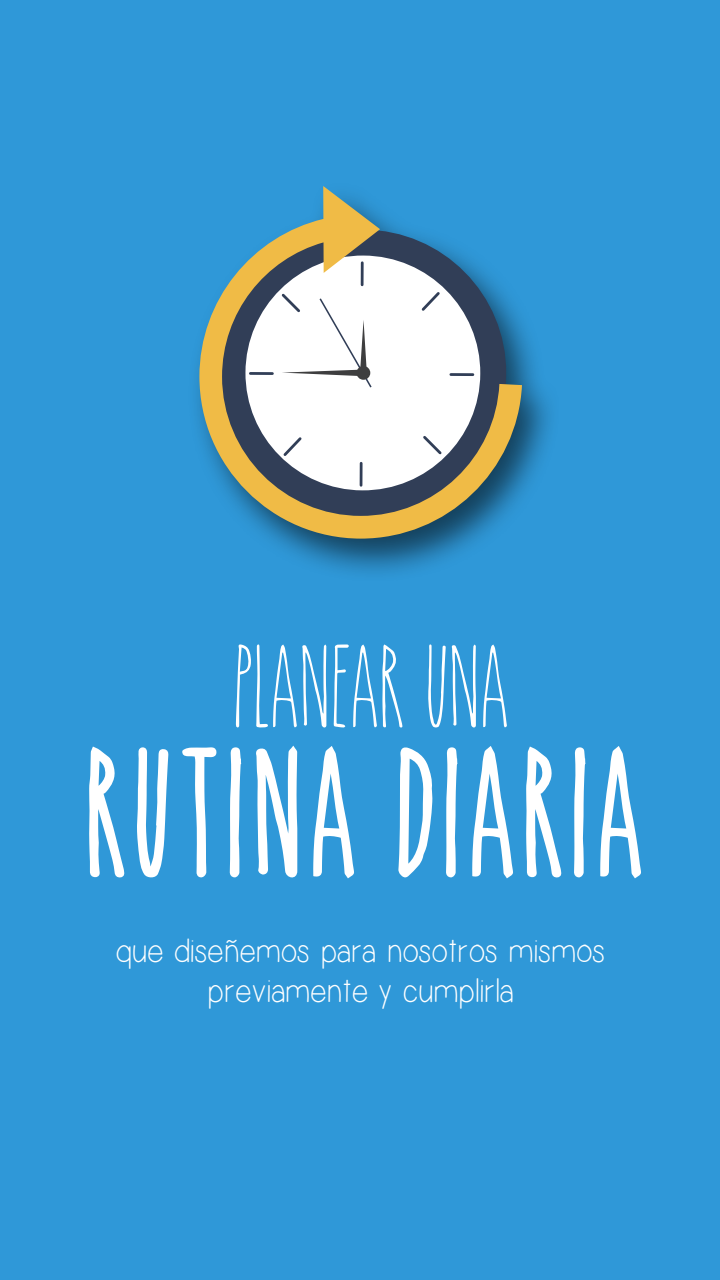
<style>
.page{position:relative;width:720px;height:1280px;background:#2f98d8}
.page>*{position:absolute;margin:0;border:0;box-sizing:border-box;transform-origin:0 0}
.t1{font:125px "The Skinnybold";color:#fff}
.t2{font:83px "The Skinny";color:#fff}
.t3{font:34px/40.8px "Simplicity";letter-spacing:.02em;color:#fff;text-align:center}
</style>
<div class="page">
<div style="left:187px;top:180px;width:374px;height:402px;background:#000;opacity:.57"></div>
<svg style="left:199px;top:186px;width:323px;height:353px"></svg>
<h2 class="t2" style="left:236px;top:644px;width:278px">PLANEAR UNA</h2>
<h1 class="t1" style="left:92px;top:746px;width:566px">RUTINA DIARIA</h1>
<p class="t3" style="left:116px;top:931px;width:490px">que diseñemos para nosotros mismos previamente y cumplirla</p>
</div>
